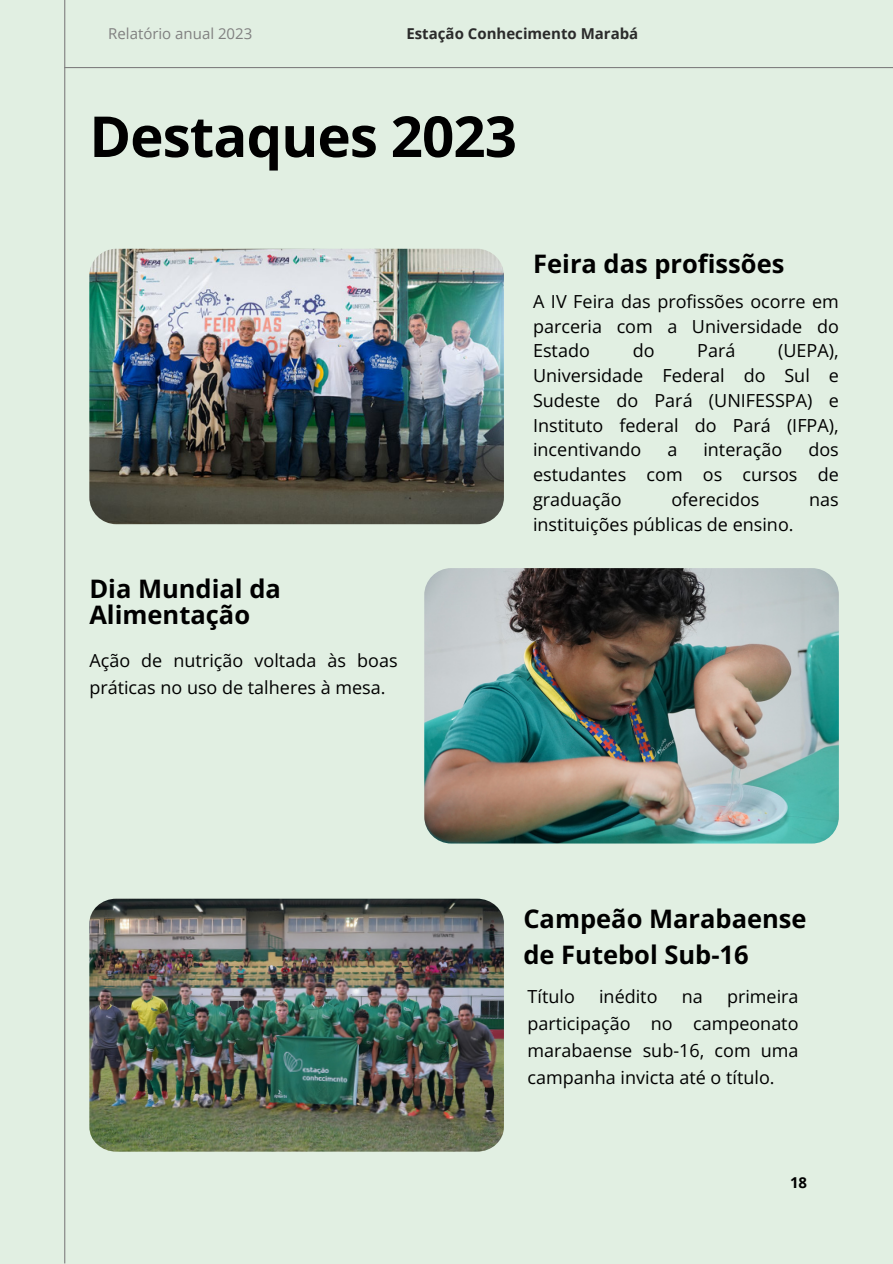
<style>
.page{position:relative;width:893px;height:1264px;background:#fff}
.page>*{position:absolute;margin:0;border:0;box-sizing:border-box;transform-origin:0 0}
.t1{font:700 56.4px "Open Sans";letter-spacing:-.015em;color:#000}
.t2{font:700 25.5px/25.8px "Open Sans";color:#000}
.t3{font:18px/24.8px "Open Sans";color:#000;text-align:justify}
.t4{font:700 15px "Open Sans";color:#2b2b2b}
.t5{font:15px "Open Sans";color:#808080}
.t6{font:700 15px "Open Sans";color:#000}
</style>
<div class="page">
<div style="left:0;top:0;width:892px;height:1263px;background:#e1efe2"></div>
<img style="left:89px;top:249px;width:414px;height:275px;border-radius:27px">
<img style="left:424px;top:568px;width:414px;height:275px;border-radius:27px">
<img style="left:89px;top:898px;width:415px;height:253px;border-radius:26px">
<hr style="left:64px;top:0;width:1px;height:1263px;background:#808080">
<hr style="left:64px;top:67px;width:828px;height:1px;background:#808080">
<p class="t5" style="left:108px;top:23px;width:146px">Relatório anual 2023</p>
<h3 class="t4" style="left:406px;top:23px;width:233px">Estação Conhecimento Marabá</h3>
<p class="t1" style="left:89px;top:97px;width:429px">Destaques 2023</p>
<h2 class="t2" style="left:89px;top:575px;width:193px">Dia Mundial da<br>Alimentação</h2>
<p class="t3" style="left:89px;top:646px;width:310px;line-height:27px">Ação de nutrição voltada às boas práticas no uso de talheres à mesa.</p>
<p class="t2" style="left:533px;top:250px;width:253px">Feira das profissões</p>
<h2 class="t3" style="left:533px;top:288px;width:307px">A IV Feira das profissões ocorre em parceria com a Universidade do Estado</h2>
<h2 class="t3" style="left:632px;top:338px;width:23px">do</h2>
<h2 class="t3" style="left:697px;top:338px;width:40px">Pará</h2>
<h2 class="t3" style="left:533px;top:338px;width:307px;text-indent:245px">(UEPA), Universidade Federal do Sul e Sudeste do Pará (UNIFESSPA) e Instituto federal do Pará (IFPA), incentivando</h2>
<h2 class="t3" style="left:533px;top:437px;width:307px;text-indent:275px">dos estudantes com os cursos de graduação</h2>
<h2 class="t3" style="left:667px;top:437px;width:11px">a</h2>
<h2 class="t3" style="left:703px;top:437px;width:80px">interação</h2>
<h2 class="t3" style="left:671px;top:486px;width:89px">oferecidos</h2>
<h2 class="t3" style="left:809px;top:486px;width:31px">nas</h2>
<h2 class="t3" style="left:533px;top:511px;width:262px">instituições públicas de ensino.</h2>
<h3 class="t2" style="left:523px;top:900px;width:285px;line-height:36px">Campeão Marabaense de Futebol Sub-16</h3>
<h3 class="t3" style="left:527px;top:983px;width:49px">Título</h3>
<h3 class="t3" style="left:599px;top:983px;width:60px">inédito</h3>
<h3 class="t3" style="left:681px;top:983px;width:23px">na</h3>
<h3 class="t3" style="left:527px;top:982px;width:272px;line-height:27px;text-indent:199px">primeira participação no campeonato marabaense sub-16, com uma campanha invicta até o título.</h3>
<h2 class="t6" style="left:790px;top:1172px;width:19px">18</h2>
</div>
